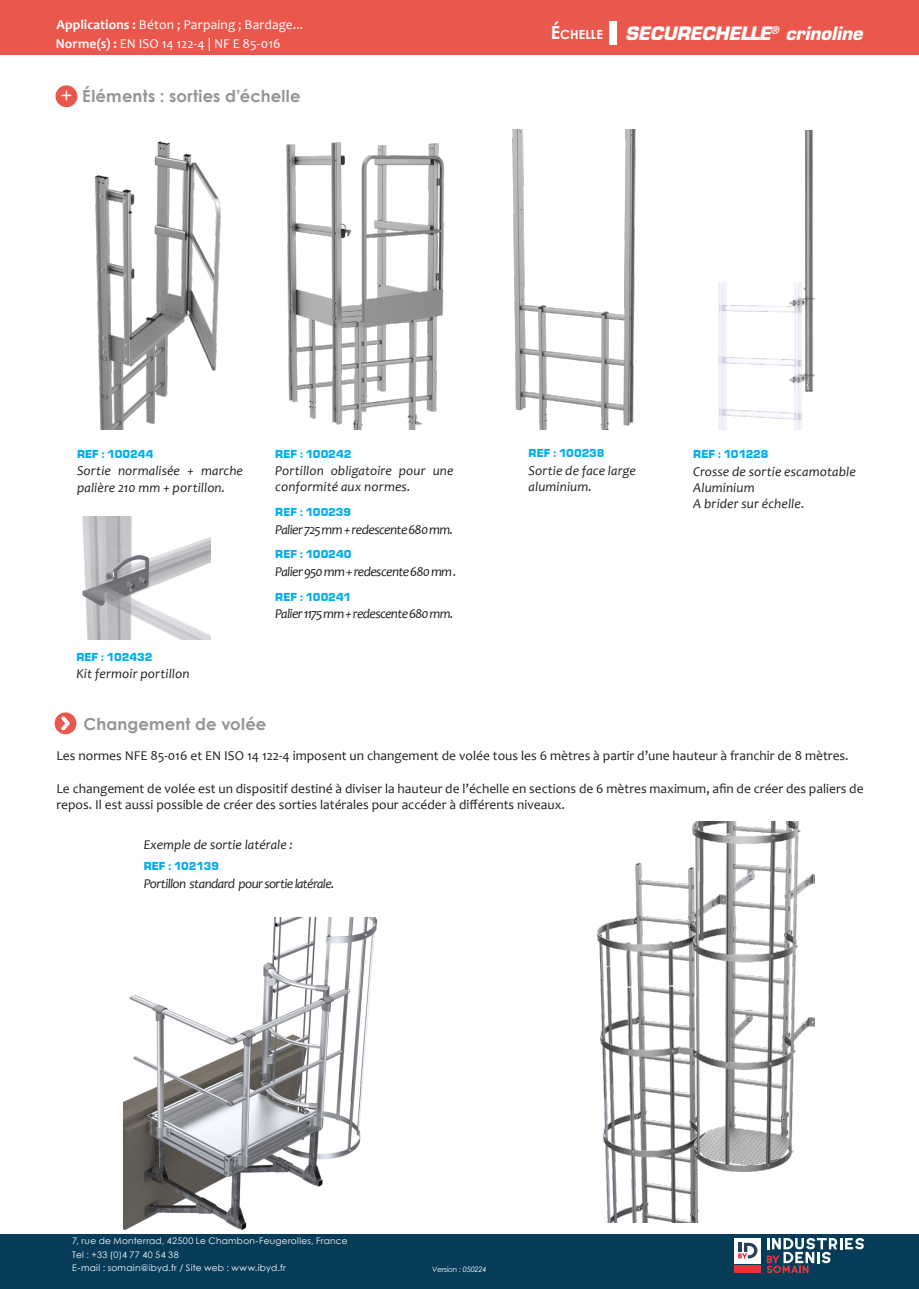
<style>
.page{position:relative;width:919px;height:1289px;background:#fff}
.page>*{position:absolute;margin:0;border:0;box-sizing:border-box;transform-origin:0 0}
.t1{font:19.5px "Eurostile";color:#fff}
.t2{font:italic 700 18px "Eurostile LT Std";letter-spacing:-.01em;color:#fff}
.t3{font:700 16.5px "Century Gothic";letter-spacing:.01em;color:#939598}
.t4{font:13.5px/16.2px "Candara";color:#231f20}
.t5{font:italic 13.5px/16.2px "Candara";letter-spacing:.005em;color:#231f20}
.t6{font:italic 13.5px "Candara";letter-spacing:-.045em;color:#231f20}
.t7{font:13.5px/18.9px "Candara";letter-spacing:.01em;color:#fff}
.t8{font:italic 13.5px "Candara";letter-spacing:-.05em;color:#231f20}
.t9{font:700 12.6px "Century Gothic";letter-spacing:-.005em;color:#fff}
.t10{font:900 12px "Eurostile Becker";letter-spacing:.005em;color:#00aeef}
.t11{font:9px/13.5px "Century Gothic";letter-spacing:.03em;color:#fff}
.t12{font:italic 7.5px "Century Gothic";letter-spacing:-.025em;color:#fff}
.s1{font-weight:700}
.s2{font-size:18px}
</style>
<div class="page">
<div style="left:0;top:0;width:918px;height:55px;background:#ea584d"></div>
<div style="left:609px;top:21px;width:7px;height:24px;background:#fff"></div>
<div style="left:0;top:1233px;width:918px;height:55px;background:#073c59"></div>
<div style="left:733px;top:1237px;width:27px;height:26px;background:#fff"></div>
<svg style="left:738px;top:1242px;width:19px;height:16px"></svg>
<svg style="left:766px;top:1238px;width:98px;height:34px"></svg>
<div style="left:733px;top:1265px;width:27px;height:8px;background:#e73439"></div>
<img style="left:123px;top:917px;width:255px;height:312px">
<img style="left:286px;top:142px;width:159px;height:287px">
<img style="left:512px;top:129px;width:124px;height:300px">
<img style="left:94px;top:141px;width:127px;height:288px">
<img style="left:596px;top:821px;width:218px;height:401px">
<img style="left:82px;top:516px;width:129px;height:123px">
<img style="left:718px;top:131px;width:97px;height:298px">
<div style="left:55px;top:85px;width:22px;height:22px;background:#ea584d;border-radius:50%"></div>
<div style="left:55px;top:712px;width:21px;height:22px;background:#ea584d;border-radius:50%"></div>
<svg style="left:61px;top:716px;width:9px;height:14px"></svg>
<p class="t7" style="left:56px;top:15px;width:249px"><span class="s1">Applications :</span> Béton ; Parpaing ; Bardage...<br><span class="s1">Norme(s) :</span> EN ISO 14 122-4 | NF E 85-016</p>
<p class="t1" style="left:61px;top:83px;width:13px">+</p>
<p class="t3" style="left:82px;top:84px;width:220px">Éléments : sorties d’échelle</p>
<p class="t9" style="left:550px;top:25px;width:54px"><span class="s2">É</span>CHELLE</p>
<h2 class="t2" style="left:625px;top:22px;width:239px">SECURECHELLE<sup>®</sup> crinoline</h2>
<p class="t10" style="left:77px;top:447px;width:78px">REF : 100244</p>
<p class="t5" style="left:77px;top:463px;width:167px">Sortie normalisée + marche palière 210 mm + portillon.</p>
<p class="t10" style="left:76px;top:650px;width:77px">REF : 102432</p>
<p class="t5" style="left:76px;top:665px;width:114px">Kit fermoir portillon</p>
<p class="t10" style="left:275px;top:447px;width:78px">REF : 100242</p>
<p class="t5" style="left:275px;top:462px;width:180px">Portillon obligatoire pour une conformité aux normes.</p>
<p class="t10" style="left:275px;top:505px;width:77px">REF : 100239</p>
<p class="t6" style="left:275px;top:520px;width:180px">Palier 725 mm + redescente 680 mm.</p>
<p class="t10" style="left:275px;top:548px;width:78px">REF : 100240</p>
<p class="t6" style="left:275px;top:563px;width:183px">Palier 950 mm + redescente 680 mm .</p>
<p class="t10" style="left:275px;top:590px;width:77px">REF : 100241</p>
<p class="t8" style="left:275px;top:605px;width:180px">Palier 1175 mm + redescente 680 mm.</p>
<p class="t3" style="left:84px;top:711px;width:184px">Changement de volée</p>
<p class="t10" style="left:528px;top:446px;width:77px">REF : 100238</p>
<p class="t5" style="left:528px;top:462px;width:109px">Sortie de face large</p>
<p class="t5" style="left:528px;top:478px;width:65px">aluminium.</p>
<p class="t10" style="left:693px;top:447px;width:77px">REF : 101228</p>
<p class="t5" style="left:693px;top:463px;width:164px">Crosse de sortie escamotable</p>
<p class="t5" style="left:693px;top:479px;width:63px">Aluminium</p>
<p class="t5" style="left:693px;top:495px;width:113px">A brider sur échelle.</p>
<p class="t4" style="left:56px;top:747px;width:793px">Les normes NFE 85-016 et EN ISO 14 122-4 imposent un changement de volée tous les 6 mètres à partir d’une hauteur à franchir de 8 mètres.</p>
<p class="t4" style="left:56px;top:780px;width:808px">Le changement de volée est un dispositif destiné à diviser la hauteur de l’échelle en sections de 6 mètres maximum, afin de créer des paliers de repos. Il est aussi possible de créer des sorties latérales pour accéder à différents niveaux.</p>
<p class="t5" style="left:144px;top:836px;width:151px">Exemple de sortie latérale :</p>
<p class="t10" style="left:144px;top:859px;width:77px">REF : 102139</p>
<p class="t6" style="left:144px;top:874px;width:192px">Portillon standard pour sortie latérale.</p>
<p class="t11" style="left:72px;top:1234px;width:277px">7, rue de Monterrad, 42500 Le Chambon-Feugerolles, France<br>Tel : +33 (0)4 77 40 54 38<br>E-mail : somain@ibyd.fr / Site web : www.ibyd.fr</p>
<p class="t12" style="left:432px;top:1263px;width:56px">Version : 050224</p>
</div>
